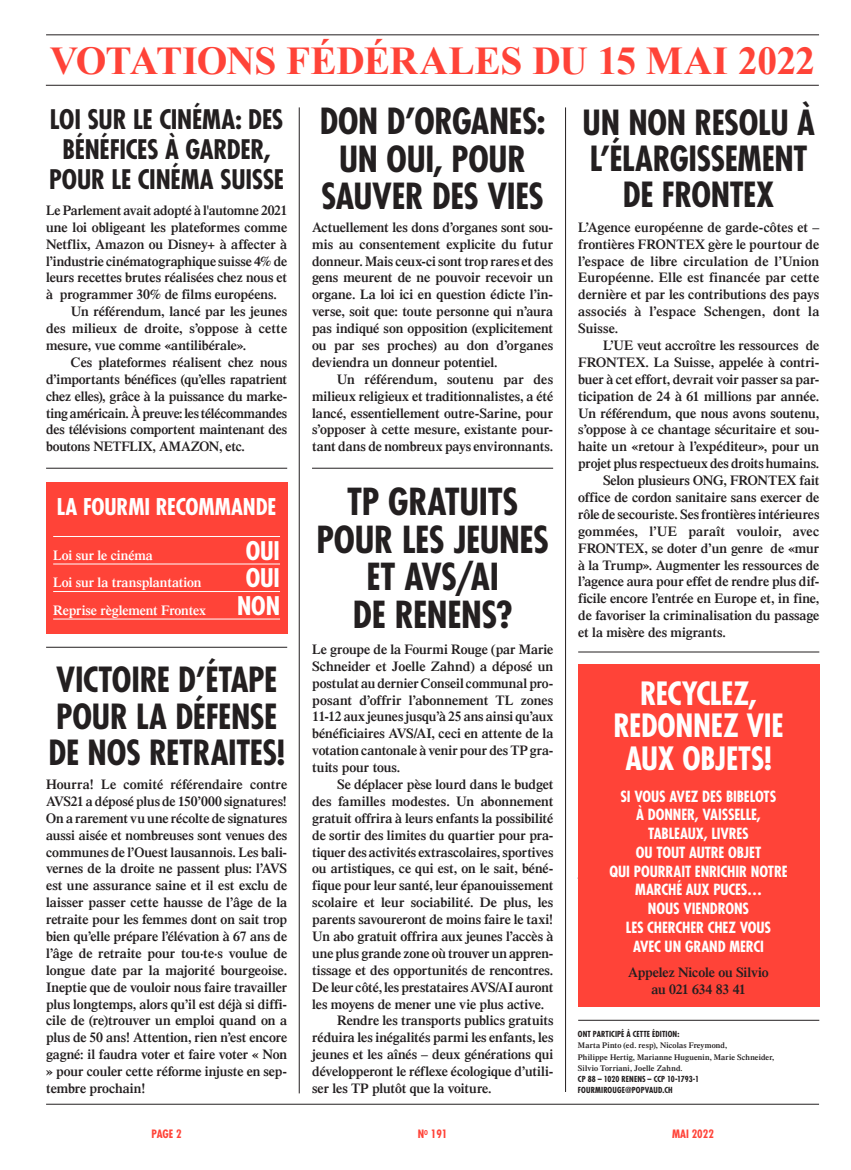
<style>
.page{position:relative;width:851px;height:1170px;background:#fff}
.page>*{position:absolute;margin:0;border:0;box-sizing:border-box;transform-origin:0 0}
.t1{font:700 39.38px "Times New Roman";letter-spacing:-.015em;color:#ff4338}
.TITRES{font:700 condensed 36.25px/37.5px "Futura";letter-spacing:-.01em;color:#231f20;text-align:center}
.TITRES-2{font:700 condensed 35px/37.5px "Futura";letter-spacing:-.01em;color:#231f20;text-align:center}
.TITRES-3{font:700 condensed 33.75px/36.2px "Futura";letter-spacing:-.01em;color:#231f20;text-align:center}
.INTER-TITRE{font:700 condensed 31.25px "Futura";letter-spacing:-.01em;color:#fff}
.TITRES-4{font:700 condensed 26.25px/30px "Futura";letter-spacing:-.01em;color:#231f20;text-align:center}
.TEXTE-BASE-1E-LIGNE{font:700 condensed 25px "Futura";letter-spacing:-.005em;color:#fff}
.TEXTE-BASE-1E-LIGNE-2{font:700 condensed 22.5px "Futura";letter-spacing:-.005em;color:#fff}
.INTER-TITRE-2{font:700 condensed 15px/18.8px "Futura";letter-spacing:-.005em;color:#fff;text-align:center}
.TEXTE-BASE{font:600 13.75px/16.9px "Times";letter-spacing:-.005em;color:#231f20;text-align:justify}
.TEXTE-BASE-1E-LIGNE-3{font:600 13.75px/16.9px "Times";color:#231f20;text-align:justify}
.TEXTE-BASE-1E-LIGNE-4{font:600 13.75px "Times";letter-spacing:-.005em;color:#fff}
.t2{font:700 condensed 11.25px "Futura";color:#ff4338}
.TEXTE-BASE-1E-LIGNE-5{font:600 8.12px/11.2px "Times";letter-spacing:.02em;color:#231f20}
.TEXTE-BASE-1E-LIGNE-6{font:700 condensed 8.12px "Futura";letter-spacing:.015em;color:#231f20}
.t3{font:700 condensed 6.5px "Futura";color:#ff4338}
.s1{font-family:"Futura";font-weight:700;font-stretch:condensed;font-size:25px}
</style>
<div class="page">
<hr style="left:46px;top:1103px;width:772px;height:1px;background:#231f20">
<hr style="left:46px;top:35px;width:772px;height:1px;background:#231f20">
<hr style="left:578px;top:1019px;width:241px;height:1px;background:#231f20">
<hr style="left:46px;top:85px;width:772px;height:1px;background:#231f20">
<hr style="left:565px;top:107px;width:1px;height:984px;background:#231f20">
<hr style="left:299px;top:107px;width:1px;height:986px;background:#231f20">
<hr style="left:577px;top:877px;width:242px;height:1px;background:#231f20">
<hr style="left:312px;top:468px;width:241px;height:1px;background:#231f20">
<hr style="left:46px;top:468px;width:241px;height:1px;background:#231f20">
<hr style="left:46px;top:647px;width:241px;height:1px;background:#231f20">
<hr style="left:578px;top:651px;width:241px;height:1px;background:#231f20">
<div style="left:578px;top:664px;width:241px;height:342px;background:#ff4338"></div>
<div style="left:46px;top:482px;width:241px;height:152px;background:#ff4338"></div>
<hr style="left:53px;top:536px;width:227px;height:1px;background:#fff">
<hr style="left:53px;top:563px;width:227px;height:1px;background:#fff">
<hr style="left:53px;top:591px;width:227px;height:1px;background:#fff">
<hr style="left:53px;top:618px;width:227px;height:1px;background:#fff">
<p class="t1" style="left:50px;top:34px;width:766px">VOTATIONS FÉDÉRALES DU 15 MAI 2022</p>
<p class="TITRES-4" style="left:49px;top:104px;width:236px">LOI SUR LE CINÉMA: DES<br>BÉNÉFICES À GARDER,<br>POUR LE CINÉMA SUISSE</p>
<p class="TITRES-2" style="left:320px;top:102px;width:227px">DON D’ORGANES:<br>UN OUI, POUR<br>SAUVER DES VIES</p>
<p class="TITRES-3" style="left:582px;top:104px;width:234px">UN NON RESOLU À<br>L’ÉLARGISSEMENT<br>DE FRONTEX</p>
<p class="TEXTE-BASE-1E-LIGNE-3" style="left:46px;top:201px;width:242px">Le Parlement avait adopté à l'automne 2021 une loi obligeant les plateformes comme Netflix, Amazon ou Disney+ à affecter à l’industrie cinématographique suisse 4% de leurs recettes brutes réalisées chez nous et à programmer 30% de films européens.</p>
<p class="TEXTE-BASE" style="left:46px;top:303px;width:242px;text-indent:25px">Un référendum, lancé par les jeunes des milieux de droite, s’oppose à cette mesure, vue comme «antilibérale».</p>
<p class="TEXTE-BASE" style="left:46px;top:353px;width:242px;text-indent:25px">Ces plateformes réalisent chez nous d’importants bénéfices (qu’elles rapatrient chez elles), grâce à la puissance du marke&shy;ting américain. À preuve: les télécommandes des télévisions comportent maintenant des boutons NETFLIX, AMAZON, etc.</p>
<p class="TEXTE-BASE-1E-LIGNE-3" style="left:578px;top:218px;width:242px">L’Agence européenne de garde-côtes et – frontières FRONTEX gère le pourtour de l’espace de libre circulation de l’Union Européenne. Elle est financée par cette dernière et par les contributions des pays associés à l’espace Schengen, dont la Suisse.</p>
<p class="TEXTE-BASE" style="left:578px;top:336px;width:242px;text-indent:25px">L’UE veut accroître les ressources de FRONTEX. La Suisse, appelée à contri&shy;buer à cet effort, devrait voir passer sa par&shy;ticipation de 24 à 61 millions par année.<br>Un référendum, que nous avons soutenu, s’oppose à ce chantage sécuritaire et sou&shy;haite un «retour à l’expéditeur», pour un projet plus respectueux des droits humains.</p>
<p class="TEXTE-BASE" style="left:578px;top:471px;width:242px;text-indent:25px">Selon plusieurs ONG, FRONTEX fait office de cordon sanitaire sans exercer de rôle de secouriste. Ses frontières intérieures gommées, l’UE paraît vouloir, avec FRONTEX, se doter d’un genre de «mur à la Trump». Augmenter les ressources de l’agence aura pour effet de rendre plus dif&shy;ficile encore l’entrée en Europe et, in fine, de favoriser la criminalisation du passage et la misère des migrants.</p>
<p class="TEXTE-BASE-1E-LIGNE-3" style="left:312px;top:218px;width:242px">Actuellement les dons d’organes sont sou&shy;mis au consentement explicite du futur donneur. Mais ceux-ci sont trop rares et des gens meurent de ne pouvoir recevoir un organe. La loi ici en question édicte l’in&shy;verse, soit que: toute personne qui n’aura pas indiqué son opposition (explicitement ou par ses proches) au don d’organes deviendra un donneur potentiel.</p>
<p class="TEXTE-BASE" style="left:312px;top:370px;width:242px;text-indent:25px">Un référendum, soutenu par des milieux religieux et traditionnalistes, a été lancé, essentiellement outre-Sarine, pour s’opposer à cette mesure, existante pour&shy;tant dans de nombreux pays environnants.</p>
<p class="TITRES" style="left:316px;top:483px;width:234px">TP GRATUITS<br>POUR LES JEUNES<br>ET AVS/AI<br>DE RENENS?</p>
<p class="TEXTE-BASE-1E-LIGNE-2" style="left:57px;top:492px;width:221px">LA FOURMI RECOMMANDE</p>
<p class="TEXTE-BASE-1E-LIGNE-4" style="left:53px;top:546px;width:101px">Loi sur le cinéma</p>
<p class="TEXTE-BASE-1E-LIGNE" style="left:246px;top:534px;width:36px">OUI</p>
<p class="TEXTE-BASE-1E-LIGNE-4" style="left:53px;top:574px;width:150px">Loi sur la transplantation</p>
<p class="TEXTE-BASE-1E-LIGNE" style="left:246px;top:561px;width:36px">OUI</p>
<p class="TEXTE-BASE-1E-LIGNE-4" style="left:53px;top:601px;width:228px">Reprise règlement Frontex <span class="s1">NON</span></p>
<p class="TITRES-3" style="left:48px;top:661px;width:238px;text-align:left">VICTOIRE D’ÉTAPE<br>POUR LA DÉFENSE<br>DE NOS RETRAITES!</p>
<p class="TEXTE-BASE-1E-LIGNE-3" style="left:46px;top:775px;width:242px">Hourra! Le comité référendaire contre AVS21 a déposé plus de 150’000 signatures!<br>On a rarement vu une récolte de signatures aussi aisée et nombreuses sont venues des communes de l’Ouest lausannois. Les bali&shy;vernes de la droite ne passent plus: l’AVS est une assurance saine et il est exclu de laisser passer cette hausse de l’âge de la retraite pour les femmes dont on sait trop bien qu’elle prépare l’élévation à 67 ans de l’âge de retraite pour tou·te·s voulue de longue date par la majorité bourgeoise.<br>Ineptie que de vouloir nous faire travailler plus longtemps, alors qu’il est déjà si diffi&shy;cile de (re)trouver un emploi quand on a plus de 50 ans! Attention, rien n’est encore gagné: il faudra voter et faire voter « Non » pour couler cette réforme injuste en sep&shy;tembre prochain!</p>
<p class="TEXTE-BASE-1E-LIGNE-3" style="left:312px;top:640px;width:242px">Le groupe de la Fourmi Rouge (par Marie Schneider et Joelle Zahnd) a déposé un postulat au dernier Conseil communal pro&shy;posant d’offrir l’abonnement TL zones 11-12 aux jeunes jusqu’à 25 ans ainsi qu’aux bénéficiaires AVS/AI, ceci en attente de la votation cantonale à venir pour des TP gra&shy;tuits pour tous.</p>
<p class="TEXTE-BASE" style="left:312px;top:775px;width:242px;text-indent:25px">Se déplacer pèse lourd dans le budget des familles modestes. Un abonnement gratuit offrira à leurs enfants la possibilité de sortir des limites du quartier pour pra&shy;tiquer des activités extrascolaires, sportives ou artistiques, ce qui est, on le sait, béné&shy;fique pour leur santé, leur épanouissement scolaire et leur sociabilité. De plus, les parents savoureront de moins faire le taxi!<br>Un abo gratuit offrira aux jeunes l’accès à une plus grande zone où trouver un appren&shy;tissage et des opportunités de rencontres.<br>De leur côté, les prestataires AVS/AI auront les moyens de mener une vie plus active.</p>
<p class="TEXTE-BASE" style="left:312px;top:1011px;width:242px;text-indent:25px">Rendre les transports publics gratuits réduira les inégalités parmi les enfants, les jeunes et les aînés – deux générations qui développeront le réflexe écologique d’utili&shy;ser les TP plutôt que la voiture.</p>
<p class="INTER-TITRE" style="left:640px;top:672px;width:119px">RECYCLEZ,</p>
<p class="INTER-TITRE" style="left:613px;top:705px;width:172px">REDONNEZ VIE</p>
<p class="INTER-TITRE" style="left:625px;top:737px;width:148px">AUX OBJETS!</p>
<p class="INTER-TITRE-2" style="left:620px;top:786px;width:157px">SI VOUS AVEZ DES BIBELOTS</p>
<p class="INTER-TITRE-2" style="left:636px;top:805px;width:126px">À DONNER, VAISSELLE,</p>
<p class="INTER-TITRE-2" style="left:648px;top:824px;width:102px">TABLEAUX, LIVRES</p>
<p class="INTER-TITRE-2" style="left:635px;top:842px;width:127px">OU TOUT AUTRE OBJET</p>
<p class="INTER-TITRE-2" style="left:609px;top:861px;width:180px">QUI POURRAIT ENRICHIR NOTRE<br>MARCHÉ AUX PUCES…</p>
<p class="INTER-TITRE-2" style="left:647px;top:899px;width:103px">NOUS VIENDRONS</p>
<p class="INTER-TITRE-2" style="left:625px;top:917px;width:147px">LES CHERCHER CHEZ VOUS</p>
<p class="INTER-TITRE-2" style="left:633px;top:936px;width:132px">AVEC UN GRAND MERCI</p>
<p class="TEXTE-BASE" style="left:628px;top:963px;width:142px">Appelez Nicole ou Silvio</p>
<p class="TEXTE-BASE" style="left:651px;top:980px;width:96px">au 021 634 83 41</p>
<p class="TEXTE-BASE-1E-LIGNE-6" style="left:578px;top:1028px;width:103px">ONT PARTICIPÉ À CETTE ÉDITION:</p>
<p class="TEXTE-BASE-1E-LIGNE-5" style="left:578px;top:1039px;width:198px">Marta Pinto (ed. resp), Nicolas Freymond,<br>Philippe Hertig, Marianne Huguenin, Marie Schneider,<br>Silvio Torriani, Joelle Zahnd.</p>
<p class="TEXTE-BASE-1E-LIGNE-6" style="left:578px;top:1073px;width:123px">CP 88 – 1020 RENENS – CCP 10-1793-1</p>
<p class="TEXTE-BASE-1E-LIGNE-6" style="left:578px;top:1085px;width:96px">FOURMIROUGE@POPVAUD.CH</p>
<p class="t3" style="left:424px;top:1127px;width:5px">O</p>
<p class="t2" style="left:152px;top:1126px;width:32px">PAGE 2</p>
<p class="t2" style="left:431px;top:1126px;width:18px">191</p>
<p class="t2" style="left:418px;top:1126px;width:8px">N</p>
<p class="t2" style="left:672px;top:1126px;width:43px">MAI 2022</p>
</div>
